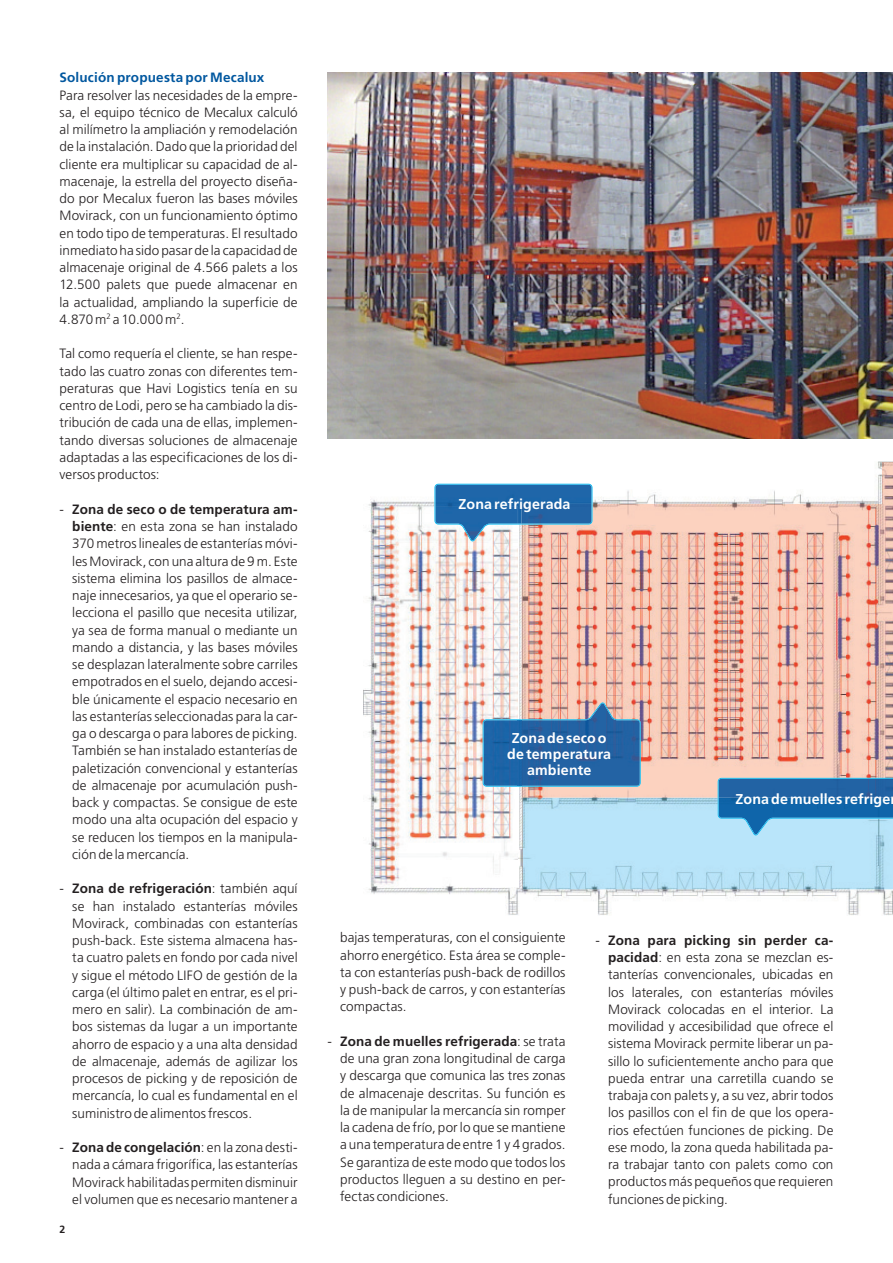
<style>
.page{position:relative;width:893px;height:1263px;background:#fff}
.page>*{position:absolute;margin:0;border:0;box-sizing:border-box;transform-origin:0 0}
.t1{font:700 14.25px/15.8px "Frutiger LT Std";letter-spacing:.01em;color:#fff;text-align:center}
.t2{font:300 13.5px/17.2px "Frutiger LT Std";letter-spacing:.005em;color:#231f20;text-align:justify}
.t3{font:700 13.5px "Frutiger LT Std";letter-spacing:.015em;color:#01579f}
.t4{font:700 10.5px "Frutiger LT Std";color:#231f20}
.s1{font-weight:700}
</style>
<div class="page">
<img style="left:363px;top:461px;width:530px;height:454px">
<img style="left:327px;top:72px;width:566px;height:367px">
<img style="left:522px;top:504px;width:371px;height:385px">
<img style="left:882px;top:463px;width:11px;height:41px">
<img style="left:374px;top:506px;width:144px;height:379px">
<img style="left:483px;top:719px;width:39px;height:68px">
<img style="left:522px;top:702px;width:119px;height:85px">
<img style="left:434px;top:484px;width:158px;height:40px">
<img style="left:434px;top:506px;width:84px;height:35px">
<img style="left:718px;top:778px;width:175px;height:57px">
<p class="t3" style="left:60px;top:70px;width:206px">Solución propuesta por Mecalux</p>
<p class="t2" style="left:60px;top:87px;width:240px">Para resolver las necesidades de la empre&shy;sa, el equipo técnico de Mecalux calculó al milímetro la ampliación y remodelación de la instalación. Dado que la prioridad del cliente era multiplicar su capacidad de al&shy;macenaje, la estrella del proyecto diseña&shy;do por Mecalux fueron las bases móviles Movirack, con un funcionamiento óptimo en todo tipo de temperaturas. El resultado inmediato ha sido pasar de la capacidad de almacenaje original de 4.566 palets a los 12.500 palets que puede almacenar en la actualidad, ampliando la superficie de 4.870 m<sup>2</sup> a 10.000 m<sup>2</sup>.</p>
<p class="t2" style="left:60px;top:345px;width:240px">Tal como requería el cliente, se han respe&shy;tado las cuatro zonas con diferentes tem&shy;peraturas que Havi Logistics tenía en su centro de Lodi, pero se ha cambiado la dis&shy;tribución de cada una de ellas, implemen&shy;tando diversas soluciones de almacenaje adaptadas a las especificaciones de los di&shy;versos productos:</p>
<p class="t2" style="left:72px;top:501px;width:227px;text-indent:-13px">- <span class="s1">Zona de seco o de temperatura am&shy;biente</span>: en esta zona se han instalado 370 metros lineales de estanterías móvi&shy;les Movirack, con una altura de 9 m. Este sistema elimina los pasillos de almace&shy;naje innecesarios, ya que el operario se&shy;lecciona el pasillo que necesita utilizar, ya sea de forma manual o mediante un mando a distancia, y las bases móviles se desplazan lateralmente sobre carriles empotrados en el suelo, dejando accesi&shy;ble únicamente el espacio necesario en las estanterías seleccionadas para la car&shy;ga o descarga o para labores de picking.<br>También se han instalado estanterías de paletización convencional y estanterías de almacenaje por acumulación push&shy;back y compactas. Se consigue de este modo una alta ocupación del espacio y se reducen los tiempos en la manipula&shy;ción de la mercancía.</p>
<p class="t2" style="left:72px;top:880px;width:227px;text-indent:-13px">- <span class="s1">Zona de refrigeración</span>: también aquí se han instalado estanterías móviles Movirack, combinadas con estanterías push-back. Este sistema almacena has&shy;ta cuatro palets en fondo por cada nivel y sigue el método LIFO de gestión de la carga (el último palet en entrar, es el pri&shy;mero en salir). La combinación de am&shy;bos sistemas da lugar a un importante ahorro de espacio y a una alta densidad de almacenaje, además de agilizar los procesos de picking y de reposición de mercancía, lo cual es fundamental en el suministro de alimentos frescos.</p>
<p class="t2" style="left:72px;top:1139px;width:227px;text-indent:-13px">- <span class="s1">Zona de congelación</span>: en la zona desti&shy;nada a cámara frigorífica, las estanterías Movirack habilitadas permiten disminuir el volumen que es necesario mantener a</p>
<p class="t4" style="left:60px;top:1223px;width:7px">2</p>
<p class="t1" style="left:458px;top:497px;width:114px">Zona refrigerada</p>
<p class="t1" style="left:507px;top:731px;width:105px">Zona de seco o de temperatura ambiente</p>
<p class="t1" style="left:735px;top:791px;width:156px">Zona de muelles refrige</p>
<p class="t2" style="left:340px;top:929px;width:227px">bajas temperaturas, con el consiguiente ahorro energético. Esta área se comple&shy;ta con estanterías push-back de rodillos y push-back de carros, y con estanterías compactas.</p>
<p class="t2" style="left:340px;top:1033px;width:227px;text-indent:-13px">- <span class="s1">Zona de muelles refrigerada</span>: se trata de una gran zona longitudinal de carga y descarga que comunica las tres zonas de almacenaje descritas. Su función es la de manipular la mercancía sin romper la cadena de frío, por lo que se mantiene a una temperatura de entre 1 y 4 grados.<br>Se garantiza de este modo que todos los productos lleguen a su destino en per&shy;fectas condiciones.</p>
<p class="t2" style="left:608px;top:932px;width:227px;text-indent:-13px">- <span class="s1">Zona para picking sin perder ca&shy;pacidad</span>: en esta zona se mezclan es&shy;tanterías convencionales, ubicadas en los laterales, con estanterías móviles Movirack colocadas en el interior. La movilidad y accesibilidad que ofrece el sistema Movirack permite liberar un pa&shy;sillo lo suficientemente ancho para que pueda entrar una carretilla cuando se trabaja con palets y, a su vez, abrir todos los pasillos con el fin de que los opera&shy;rios efectúen funciones de picking. De ese modo, la zona queda habilitada pa&shy;ra trabajar tanto con palets como con productos más pequeños que requieren funciones de picking.</p>
</div>
